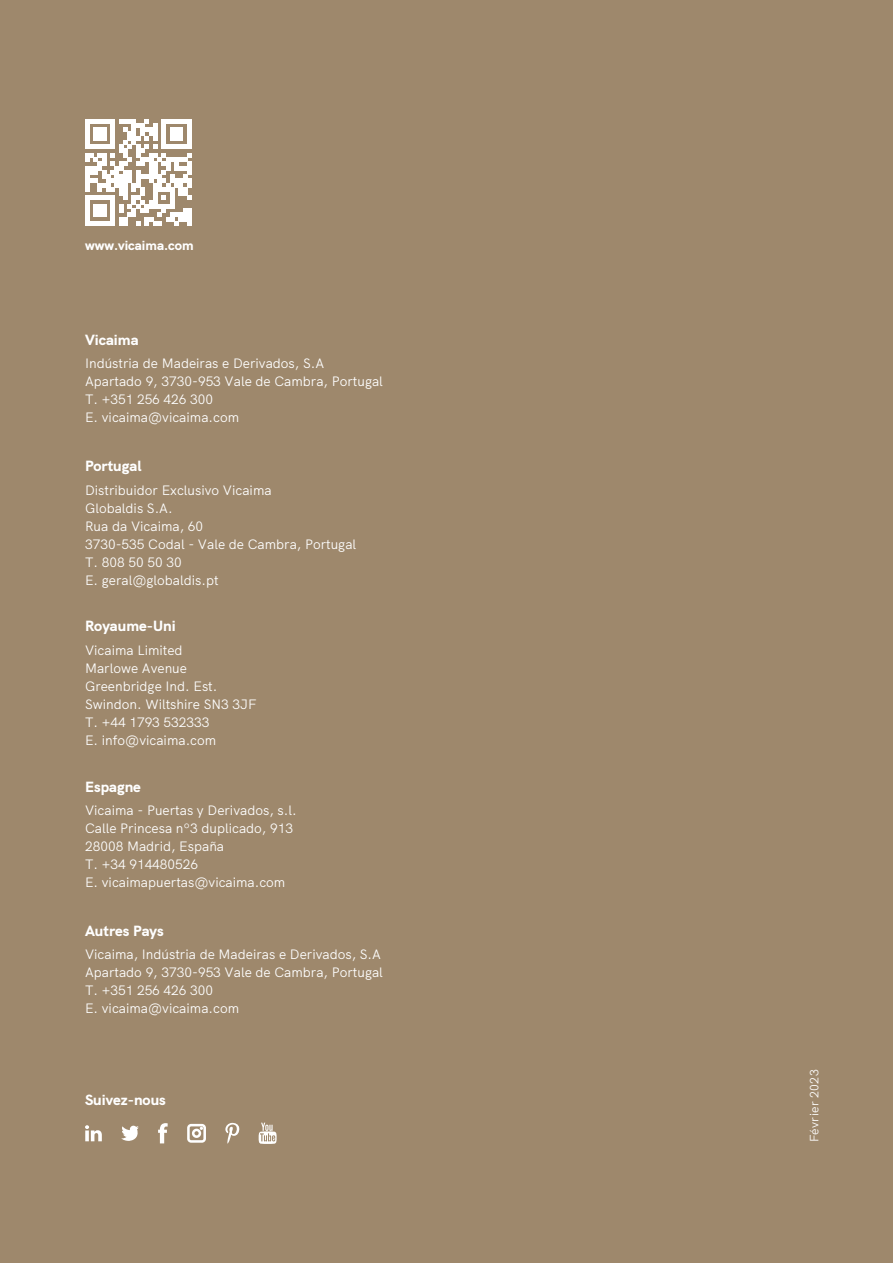
<style>
.page{position:relative;width:893px;height:1263px;background:#9e886c}
.page>*{position:absolute;margin:0;border:0;box-sizing:border-box;transform-origin:0 0}
.t1{font:800 15px "HK Grotesk";color:#fff}
.t2{font:13.5px/18px "HK Grotesk";color:#fff}
.t3{font:800 13.5px "HK Grotesk";color:#fff}
.t4{font:12px "HK Grotesk";letter-spacing:.025em;color:#fff}
</style>
<div class="page">
<svg style="left:158px;top:1123px;width:10px;height:20px"></svg>
<svg style="left:121px;top:1126px;width:18px;height:15px"></svg>
<svg style="left:85px;top:1125px;width:17px;height:16px"></svg>
<svg style="left:225px;top:1122px;width:15px;height:22px"></svg>
<svg style="left:187px;top:1124px;width:19px;height:19px"></svg>
<svg style="left:259px;top:1123px;width:18px;height:21px"></svg>
<svg style="left:85px;top:119px;width:106px;height:106px"></svg>
<p class="t3" style="left:85px;top:235px;width:110px">www.vicaima.com</p>
<p class="t1" style="left:85px;top:328px;width:55px">Vicaima</p>
<p class="t2" style="left:85px;top:353px;width:299px">Indústria de Madeiras e Derivados, S.A<br>Apartado 9, 3730-953 Vale de Cambra, Portugal<br>T. +351 256 426 300<br>E. vicaima@vicaima.com</p>
<p class="t1" style="left:85px;top:454px;width:58px">Portugal</p>
<p class="t2" style="left:85px;top:480px;width:273px">Distribuidor Exclusivo Vicaima<br>Globaldis S.A.<br>Rua da Vicaima, 60<br>3730-535 Codal - Vale de Cambra, Portugal<br>T. 808 50 50 30<br>E. geral@globaldis.pt</p>
<p class="t1" style="left:85px;top:614px;width:92px">Royaume-Uni</p>
<p class="t2" style="left:85px;top:640px;width:173px">Vicaima Limited<br>Marlowe Avenue<br>Greenbridge Ind. Est.<br>Swindon. Wiltshire SN3 3JF<br>T. +44 1793 532333<br>E. info@vicaima.com</p>
<p class="t1" style="left:85px;top:775px;width:57px">Espagne</p>
<p class="t2" style="left:85px;top:800px;width:213px">Vicaima - Puertas y Derivados, s.l.<br>Calle Princesa nº3 duplicado, 913<br>28008 Madrid, España<br>T. +34 914480526<br>E. vicaimapuertas@vicaima.com</p>
<p class="t1" style="left:85px;top:919px;width:80px">Autres Pays</p>
<p class="t2" style="left:85px;top:944px;width:299px">Vicaima, Indústria de Madeiras e Derivados, S.A Apartado 9, 3730-953 Vale de Cambra, Portugal T. +351 256 426 300<br>E. vicaima@vicaima.com</p>
<p class="t1" style="left:85px;top:1088px;width:82px">Suivez-nous</p>
<p class="t4" style="left:805px;top:1142px;width:74px;rotate:-90deg">Février 2023</p>
</div>
